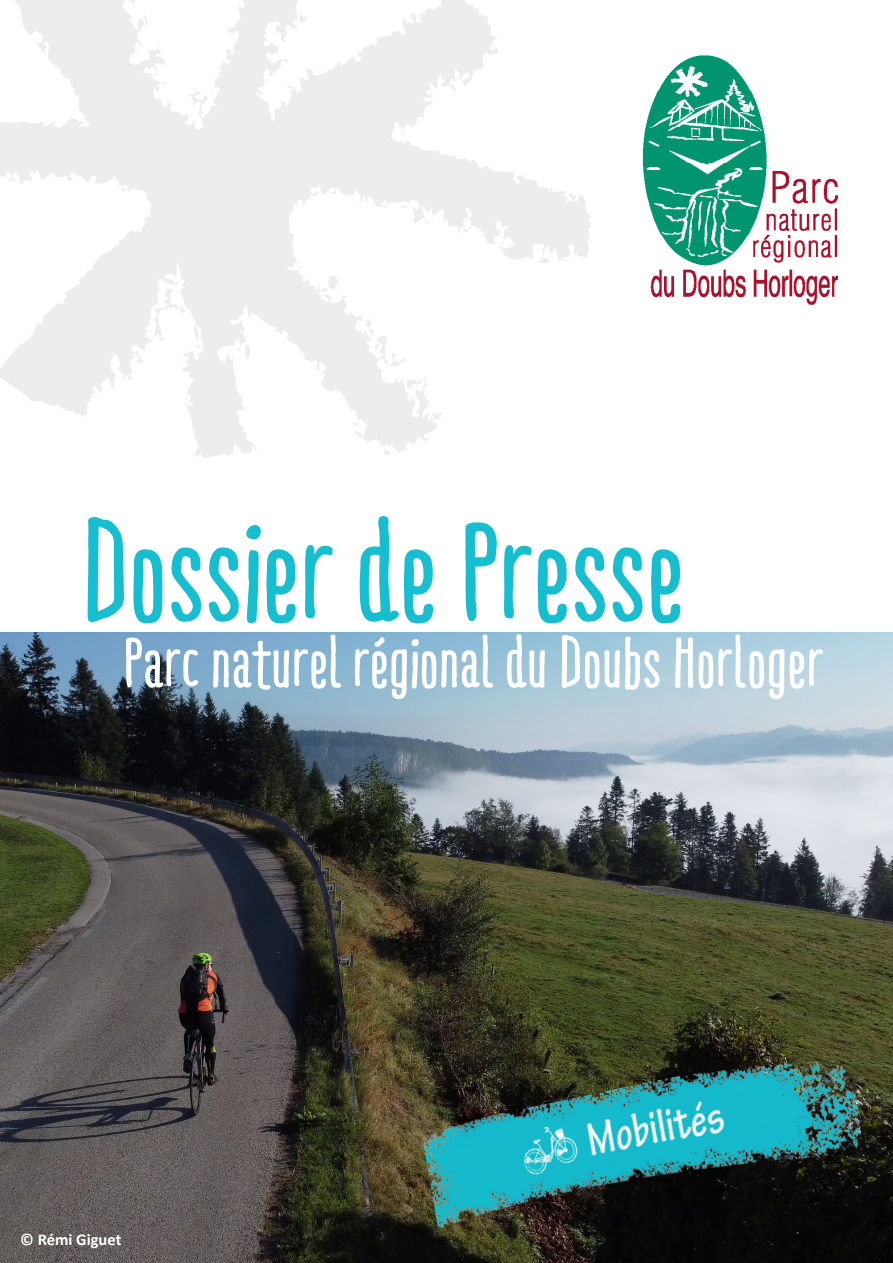
<style>
.page{position:relative;width:893px;height:1263px;background:#fff}
.page>*{position:absolute;margin:0;border:0;box-sizing:border-box;transform-origin:0 0}
.t1{font:700 142.5px "Ridemy Bike Pro";letter-spacing:.025em;color:#16becf}
.t2{font:700 72px "Ridemy Bike Pro";letter-spacing:.025em;color:#fff}
.t3{font:700 16.5px "Calibri";color:#fff}
</style>
<div class="page">
<svg style="left:0;top:0;width:591px;height:458px"></svg>
<img style="left:643px;top:55px;width:195px;height:251px">
<img style="left:0;top:632px;width:893px;height:631px">
<img style="left:421px;top:1030px;width:472px;height:233px">
<h1 class="t1" style="left:84px;top:515px;width:601px">Dossier de Presse</h1>
<p class="t2" style="left:124px;top:634px;width:700px">Parc naturel régional du Doubs Horloger</p>
<p class="t3" style="left:20px;top:1234px;width:103px">© Rémi Giguet</p>
</div>
